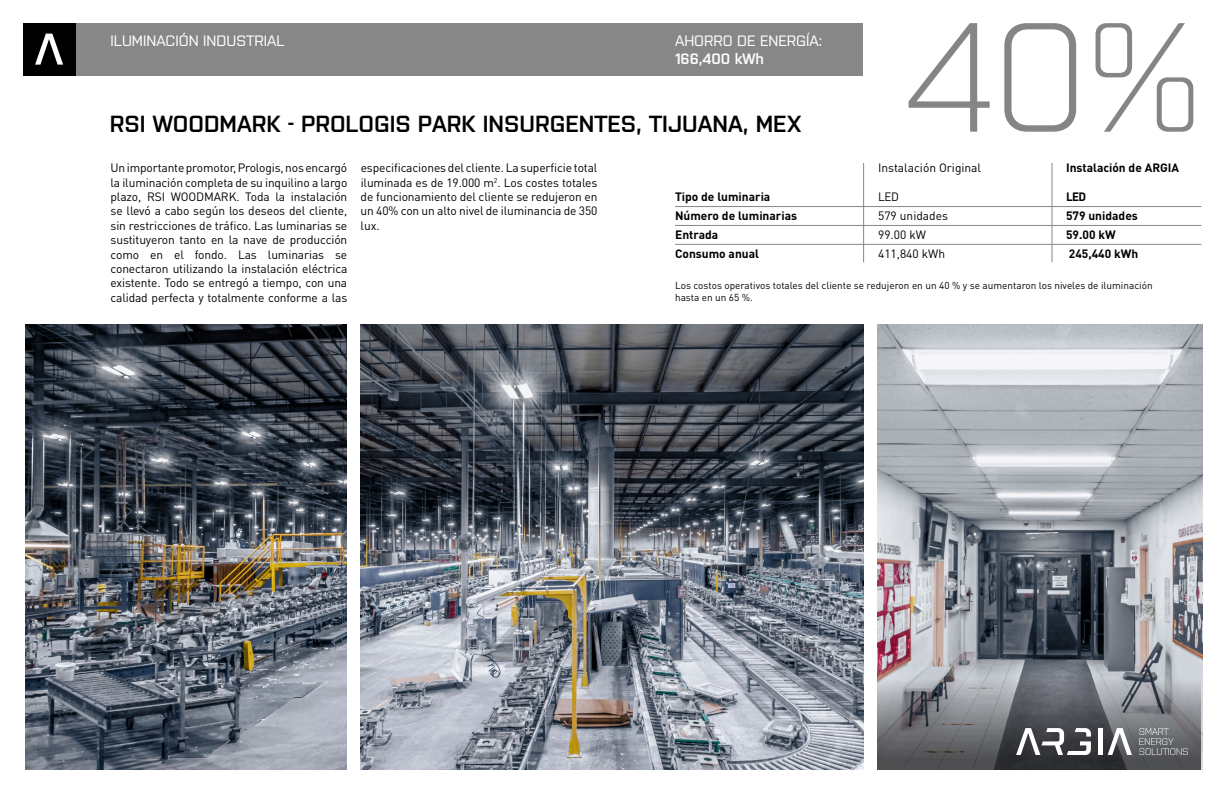
<style>
.page{position:relative;width:1224px;height:792px;background:#fff}
.page>*{position:absolute;margin:0;border:0;box-sizing:border-box;transform-origin:0 0}
.t1{font:300 155px "Purista";color:#858584}
.t2{font:600 23.3px "Purista";color:#000}
.t3{font:15px "Purista";color:#fff}
.t4{font:600 15px "Purista";color:#fff}
.t5{font:12px/14.4px "DIN Pro";letter-spacing:-.01em;color:#000;text-align:justify}
.t6{font:700 12px "DIN Pro";color:#000}
.t7{font:10px/12px "DIN Pro";color:#000}
</style>
<div class="page">
<div style="left:76px;top:23px;width:787px;height:53px;background:#878787"></div>
<div style="left:23px;top:23px;width:53px;height:53px;background:#000"></div>
<svg style="left:35px;top:34px;width:28px;height:31px"></svg>
<hr style="left:863px;top:163px;width:1px;height:99px;background:#878787">
<hr style="left:675px;top:206px;width:526px;height:1px;background:#878787">
<hr style="left:675px;top:225px;width:526px;height:1px;background:#878787">
<hr style="left:675px;top:244px;width:526px;height:1px;background:#878787">
<hr style="left:1052px;top:163px;width:1px;height:99px;background:#878787">
<img style="left:877px;top:324px;width:325px;height:445px">
<img style="left:361px;top:324px;width:503px;height:445px">
<img style="left:25px;top:324px;width:322px;height:445px">
<svg style="left:877px;top:664px;width:324px;height:105px;background:#77797e"></svg>
<div style="left:1098px;top:728px;width:5px;height:27px;background:#fff"></div>
<svg style="left:1108px;top:728px;width:24px;height:27px"></svg>
<svg style="left:1016px;top:728px;width:75px;height:27px"></svg>
<svg style="left:1140px;top:728px;width:48px;height:27px"></svg>
<p class="t3" style="left:111px;top:32px;width:176px">ILUMINACIÓN INDUSTRIAL</p>
<p class="t3" style="left:675px;top:32px;width:149px">AHORRO DE ENERGÍA:</p>
<p class="t4" style="left:675px;top:47px;width:90px">166,400 kWh</p>
<h2 class="t2" style="left:110px;top:107px;width:693px">RSI WOODMARK - PROLOGIS PARK INSURGENTES, TIJUANA, MEX</h2>
<h1 class="t1" style="left:905px;top:-34px;width:297px">40%</h1>
<p class="t5" style="left:111px;top:160px;width:238px">Un importante promotor, Prologis, nos encargó la iluminación completa de su inquilino a largo plazo, RSI WOODMARK. Toda la instalación se llevó a cabo según los deseos del cliente, sin restricciones de tráfico. Las luminarias se sustituyeron tanto en la nave de producción como en el fondo. Las luminarias se conectaron utilizando la instalación eléctrica existente. Todo se entregó a tiempo, con una calidad perfecta y totalmente conforme a las</p>
<p class="t5" style="left:361px;top:160px;width:238px">especificaciones del cliente. La superficie total iluminada es de 19.000 m<sup>2</sup>. Los costes totales de funcionamiento del cliente se redujeron en un 40% con un alto nivel de iluminancia de 350 lux.</p>
<p class="t5" style="left:878px;top:160px;width:105px">Instalación Original</p>
<p class="t6" style="left:1066px;top:160px;width:115px">Instalación de ARGIA</p>
<p class="t6" style="left:675px;top:188px;width:97px">Tipo de luminaria</p>
<p class="t5" style="left:878px;top:189px;width:23px">LED</p>
<p class="t6" style="left:1066px;top:188px;width:22px">LED</p>
<p class="t6" style="left:675px;top:207px;width:124px">Número de luminarias</p>
<p class="t5" style="left:878px;top:208px;width:72px">579 unidades</p>
<p class="t6" style="left:1066px;top:207px;width:73px">579 unidades</p>
<p class="t6" style="left:675px;top:226px;width:45px">Entrada</p>
<p class="t5" style="left:878px;top:227px;width:49px">99.00 kW</p>
<p class="t6" style="left:1066px;top:226px;width:51px">59.00 kW</p>
<p class="t6" style="left:675px;top:245px;width:85px">Consumo anual</p>
<p class="t5" style="left:878px;top:246px;width:69px">411,840 kWh</p>
<p class="t6" style="left:1069px;top:245px;width:71px">245,440 kWh</p>
<p class="t7" style="left:675px;top:279px;width:479px">Los costos operativos totales del cliente se redujeron en un 40 % y se aumentaron los niveles de iluminación hasta en un 65 %.</p>
</div>
